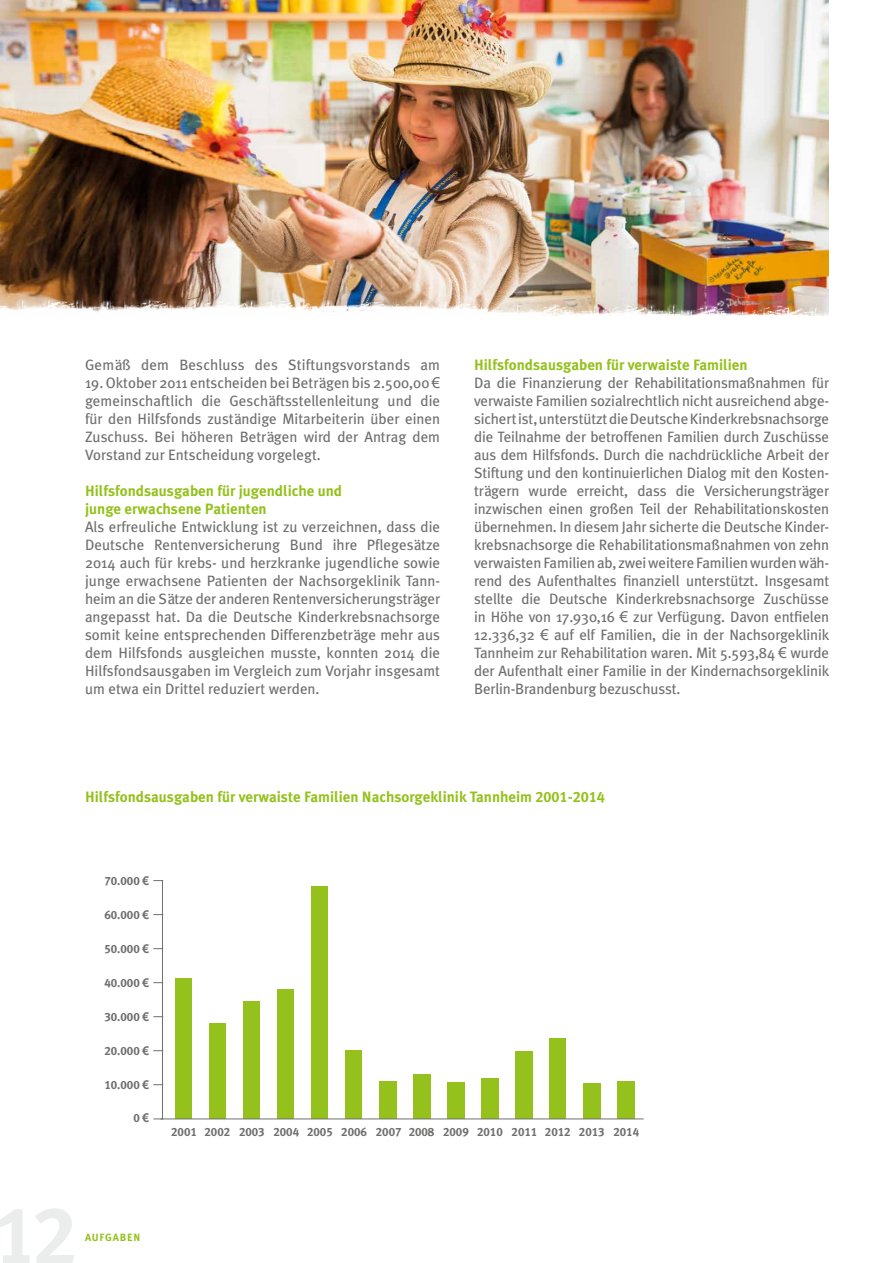
<style>
.page{position:relative;width:893px;height:1263px;background:#fff}
.page>*{position:absolute;margin:0;border:0;box-sizing:border-box;transform-origin:0 0}
.t1{font:15px/18px "Meta Plus";color:#6f6f6e;text-align:justify}
.t2{font:700 15px/18px "Meta Plus";color:#94c11c}
.t3{font:12px "Meta Plus Bold Caps";color:#6f6f6e}
.t4{font:700 10.5px "Meta Plus";letter-spacing:.075em;color:#94c11c}
.s1{font-family:"Arial"}
.s2{font-family:"Meta Plus Bold Caps";font-weight:400}
.s3{font-family:"Arial";font-weight:700}
</style>
<div class="page">
<div style="left:617px;top:1081px;width:17px;height:37px;background:#94c11c"></div>
<div style="left:583px;top:1083px;width:17px;height:35px;background:#94c11c"></div>
<div style="left:549px;top:1038px;width:17px;height:80px;background:#94c11c"></div>
<div style="left:516px;top:1051px;width:17px;height:67px;background:#94c11c"></div>
<div style="left:447px;top:1082px;width:17px;height:36px;background:#94c11c"></div>
<div style="left:413px;top:1074px;width:17px;height:44px;background:#94c11c"></div>
<div style="left:345px;top:1050px;width:17px;height:68px;background:#94c11c"></div>
<div style="left:379px;top:1081px;width:17px;height:37px;background:#94c11c"></div>
<div style="left:243px;top:1001px;width:17px;height:117px;background:#94c11c"></div>
<div style="left:210px;top:1023px;width:16px;height:95px;background:#94c11c"></div>
<div style="left:176px;top:977px;width:16px;height:141px;background:#94c11c"></div>
<div style="left:311px;top:886px;width:17px;height:232px;background:#94c11c"></div>
<div style="left:277px;top:989px;width:17px;height:129px;background:#94c11c"></div>
<div style="left:481px;top:1077px;width:17px;height:41px;background:#94c11c"></div>
<hr style="left:162px;top:880px;width:1px;height:239px;background:#6f6f6e">
<hr style="left:161px;top:1118px;width:483px;height:1px;background:#6f6f6e">
<img style="left:0;top:0;width:829px;height:274px">
<img style="left:0;top:274px;width:829px;height:42px">
<p class="t1" style="left:85px;top:355px;width:357px">Gemäß dem Beschluss des Stiftungsvorstands am</p>
<p class="t1" style="left:85px;top:373px;width:357px">19. Oktober 2011 entscheiden bei Beträgen bis 2.500,00 <span class="s1">€ </span>gemeinschaftlich die Geschäftsstellenleitung und die für den Hilfsfonds zuständige Mitarbeiterin über einen Zuschuss. Bei höheren Beträgen wird der Antrag dem Vorstand zur Entscheidung vorgelegt.</p>
<p class="t2" style="left:85px;top:482px;width:259px">Hilfsfondsausgaben für jugendliche und junge erwachsene Patienten</p>
<p class="t1" style="left:85px;top:517px;width:357px">Als erfreuliche Entwicklung ist zu verzeichnen, dass die Deutsche Rentenversicherung Bund ihre Pflegesätze 2014 auch für krebs- und herzkranke jugendliche sowie junge erwachsene Patienten der Nachsorgeklinik Tann&shy;heim an die Sätze der anderen Rentenversicherungsträger angepasst hat. Da die Deutsche Kinderkrebsnachsorge somit keine entsprechenden Differenzbeträge mehr aus dem Hilfsfonds ausgleichen musste, konnten 2014 die Hilfsfondsausgaben im Vergleich zum Vorjahr insgesamt um etwa ein Drittel reduziert werden.</p>
<p class="t2" style="left:474px;top:356px;width:275px">Hilfsfondsausgaben für verwaiste Familien</p>
<p class="t1" style="left:474px;top:373px;width:357px">Da die Finanzierung der Rehabilitationsmaßnahmen für verwaiste Familien sozialrechtlich nicht ausreichend abge&shy;sichert ist, unterstützt die Deutsche Kinderkrebsnachsorge die Teilnahme der betroffenen Familien durch Zuschüsse aus dem Hilfsfonds. Durch die nachdrückliche Arbeit der Stiftung und den kontinuierlichen Dialog mit den Kosten&shy;trägern wurde erreicht, dass die Versicherungsträger inzwischen einen großen Teil der Rehabilitationskosten übernehmen. In diesem Jahr sicherte die Deutsche Kinder&shy;krebsnachsorge die Rehabilitationsmaßnahmen von zehn verwaisten Familien ab, zwei weitere Familien wurden wäh&shy;rend des Aufenthaltes finanziell unterstützt. Insgesamt stellte die Deutsche Kinderkrebsnachsorge Zuschüsse in Höhe von 17.930,16 <span class="s1">€</span> zur Verfügung. Davon entfielen 12.336,32 <span class="s1">€</span> auf elf Familien, die in der Nachsorgeklinik Tannheim zur Rehabilitation waren. Mit 5.593,84 <span class="s1">€</span> wurde der Aufenthalt einer Familie in der Kindernachsorgeklinik Berlin-Brandenburg bezuschusst.</p>
<p class="t2" style="left:85px;top:788px;width:521px">Hilfsfondsausgaben für verwaiste Familien Nachsorgeklinik Tannheim <span class="s2">2001-2014</span></p>
<p class="t3" style="left:104px;top:874px;width:46px">70.000 <span class="s3">€</span></p>
<p class="t3" style="left:104px;top:907px;width:46px">60.000 <span class="s3">€</span></p>
<p class="t3" style="left:104px;top:942px;width:46px">50.000 <span class="s3">€</span></p>
<p class="t3" style="left:104px;top:976px;width:46px">40.000 <span class="s3">€</span></p>
<p class="t3" style="left:104px;top:1009px;width:46px">30.000 <span class="s3">€</span></p>
<p class="t3" style="left:104px;top:1044px;width:46px">20.000 <span class="s3">€</span></p>
<p class="t3" style="left:104px;top:1077px;width:46px">10.000 <span class="s3">€</span></p>
<p class="t3" style="left:133px;top:1111px;width:17px">0 <span class="s3">€</span></p>
<p class="t3" style="left:171px;top:1125px;width:469px">2001 2002 2003 2004 2005 2006 2007 2008 2009 2010 2011 2012 2013 2014</p>
<p class="t4" style="left:85px;top:1232px;width:57px">AUFGABEN</p>
</div>
